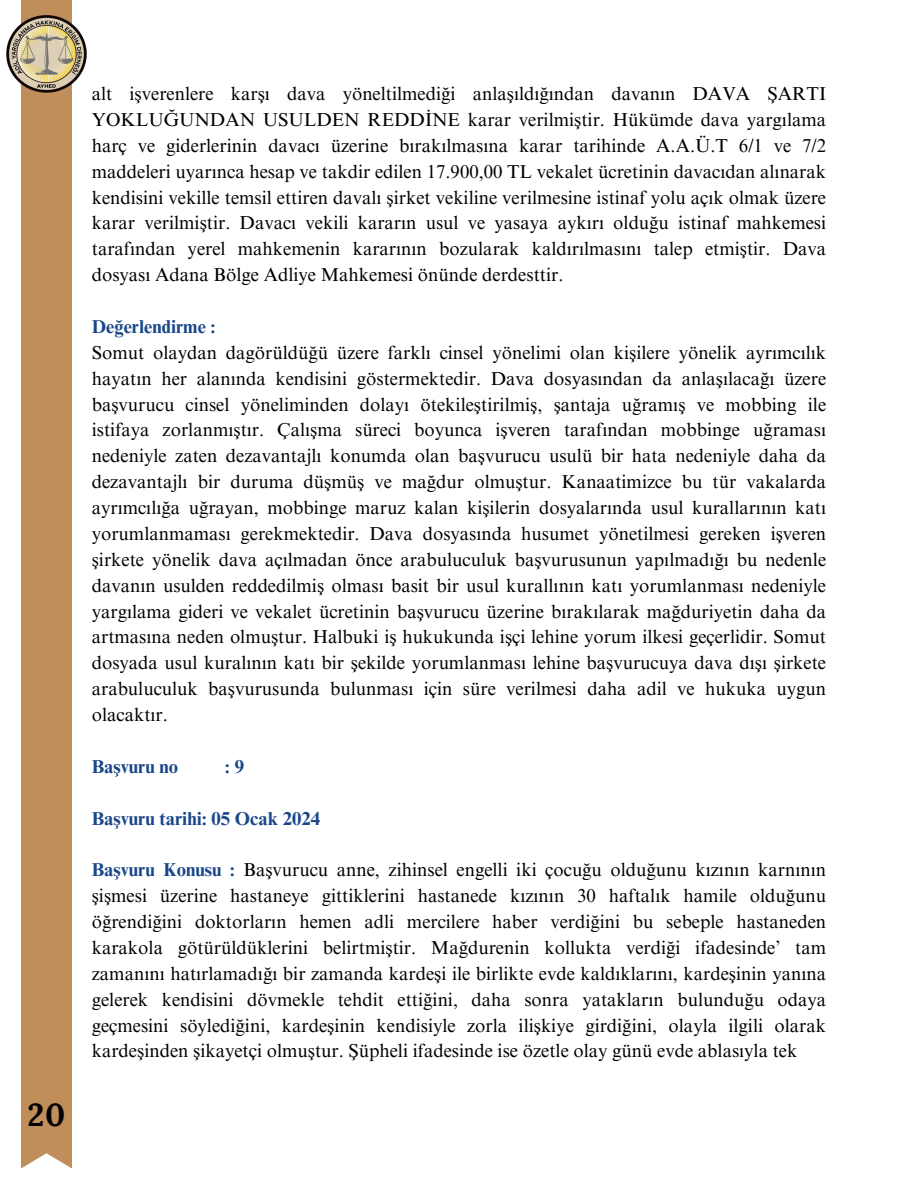
<style>
.page{position:relative;width:918px;height:1188px;background:#fff}
.page>*{position:absolute;margin:0;border:0;box-sizing:border-box;transform-origin:0 0}
.t1{font:700 31.8px "Lora";color:#000}
.t2{font:18.75px/25.8px "Times NRMT Pro";color:#000;text-align:justify}
.t3{font:700 18.75px "Times NRMT Pro";color:#1a4789}
.s1{font-weight:700;color:#1a4789}
</style>
<div class="page">
<div style="left:21px;top:0;width:51px;height:1169px;background:#bf8e5a"></div>
<img style="left:7px;top:16px;width:79px;height:76px">
<p class="t1" style="left:28px;top:1094px;width:39px">20</p>
<p class="t2" style="left:92px;top:83px;width:736px">alt işverenlere karşı dava yöneltilmediği anlaşıldığından davanın DAVA ŞARTI YOKLUĞUNDAN USULDEN REDDİNE karar verilmiştir. Hükümde dava yargılama harç ve giderlerinin davacı üzerine bırakılmasına karar tarihinde A.A.Ü.T 6/1 ve 7/2 maddeleri uyarınca hesap ve takdir edilen 17.900,00 TL vekalet ücretinin davacıdan alınarak kendisini vekille temsil ettiren davalı şirket vekiline verilmesine istinaf yolu açık olmak üzere karar verilmiştir. Davacı vekili kararın usul ve yasaya aykırı olduğu istinaf mahkemesi tarafından yerel mahkemenin kararının bozularak kaldırılmasını talep etmiştir. Dava dosyası Adana Bölge Adliye Mahkemesi önünde derdesttir.</p>
<p class="t3" style="left:92px;top:319px;width:125px">Değerlendirme :</p>
<p class="t2" style="left:92px;top:342px;width:736px">Somut olaydan dagörüldüğü üzere farklı cinsel yönelimi olan kişilere yönelik ayrımcılık hayatın her alanında kendisini göstermektedir. Dava dosyasından da anlaşılacağı üzere başvurucu cinsel yöneliminden dolayı ötekileştirilmiş, şantaja uğramış ve mobbing ile istifaya zorlanmıştır. Çalışma süreci boyunca işveren tarafından mobbinge uğraması nedeniyle zaten dezavantajlı konumda olan başvurucu usulü bir hata nedeniyle daha da dezavantajlı bir duruma düşmüş ve mağdur olmuştur. Kanaatimizce bu tür vakalarda ayrımcılığa uğrayan, mobbinge maruz kalan kişilerin dosyalarında usul kurallarının katı yorumlanmaması gerekmektedir. Dava dosyasında husumet yönetilmesi gereken işveren şirkete yönelik dava açılmadan önce arabuluculuk başvurusunun yapılmadığı bu nedenle davanın usulden reddedilmiş olması basit bir usul kurallının katı yorumlanması nedeniyle yargılama gideri ve vekalet ücretinin başvurucu üzerine bırakılarak mağduriyetin daha da artmasına neden olmuştur. Halbuki iş hukukunda işçi lehine yorum ilkesi geçerlidir. Somut dosyada usul kuralının katı bir şekilde yorumlanması lehine başvurucuya dava dışı şirkete arabuluculuk başvurusunda bulunması için süre verilmesi daha adil ve hukuka uygun olacaktır.</p>
<p class="t3" style="left:92px;top:759px;width:88px">Başvuru no</p>
<p class="t3" style="left:225px;top:759px;width:21px">:9</p>
<h1 class="t3" style="left:92px;top:811px;width:230px">Başvuru tarihi: 05 Ocak 2024</h1>
<h1 class="t2" style="left:92px;top:859px;width:736px"><span class="s1">Başvuru Konusu :</span> Başvurucu anne, zihinsel engelli iki çocuğu olduğunu kızının karnının şişmesi üzerine hastaneye gittiklerini hastanede kızının 30 haftalık hamile olduğunu öğrendiğini doktorların hemen adli mercilere haber verdiğini bu sebeple hastaneden karakola götürüldüklerini belirtmiştir. Mağdurenin kollukta verdiği ifadesinde’ tam zamanını hatırlamadığı bir zamanda kardeşi ile birlikte evde kaldıklarını, kardeşinin yanına gelerek kendisini dövmekle tehdit ettiğini, daha sonra yatakların bulunduğu odaya geçmesini söylediğini, kardeşinin kendisiyle zorla ilişkiye girdiğini, olayla ilgili olarak kardeşinden şikayetçi olmuştur. Şüpheli ifadesinde ise özetle olay günü evde ablasıyla tek</h1>
</div>
